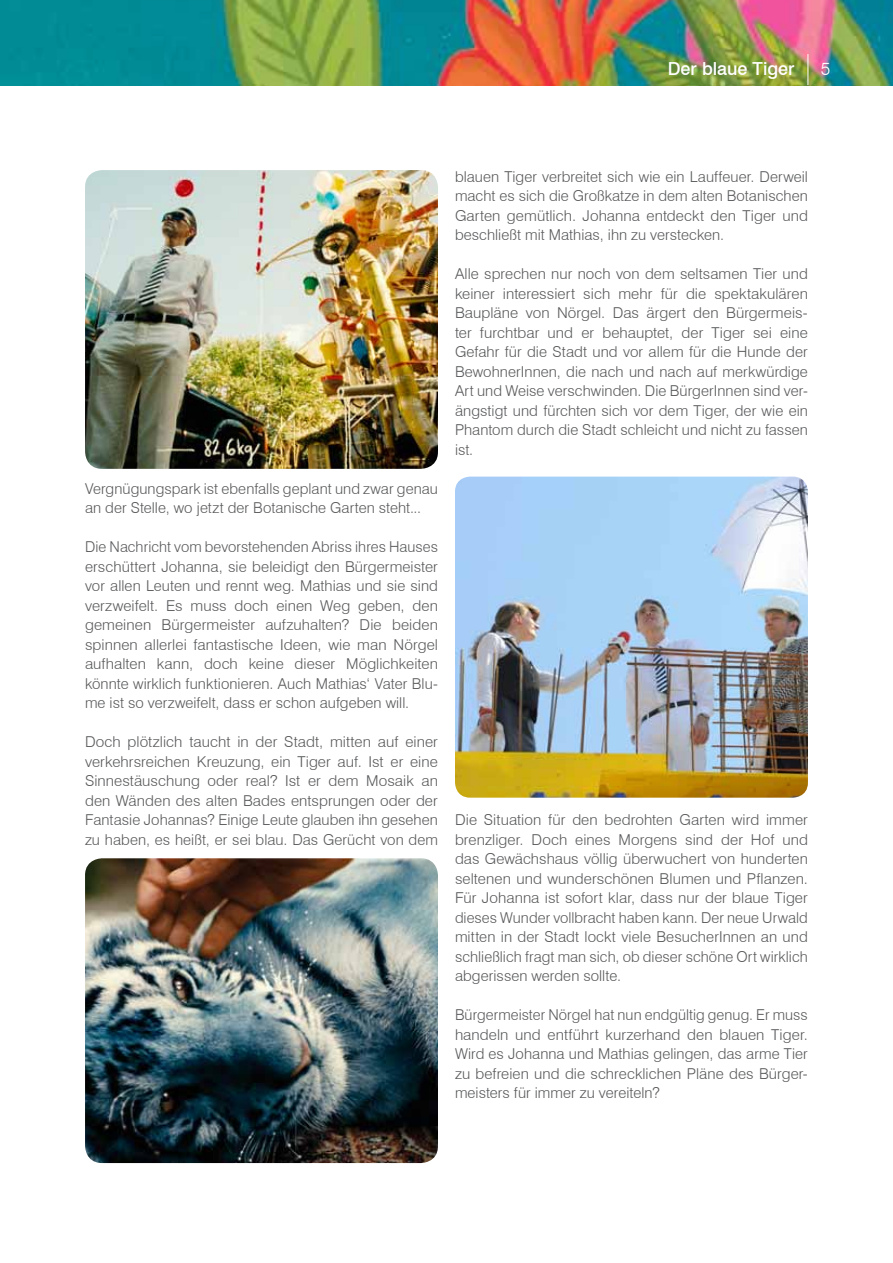
<style>
.page{position:relative;width:893px;height:1263px;background:#fff}
.page>*{position:absolute;margin:0;border:0;box-sizing:border-box;transform-origin:0 0}
.t1{font:500 18px "Swiss 721 BT";color:#fff}
.t2{font:300 18px "Swiss 721 BT";color:#fff}
.t3{font:300 15px/19.5px "Swiss 721 BT";letter-spacing:.005em;color:#58595b;text-align:justify}
</style>
<div class="page">
<img style="left:0;top:0;width:893px;height:85px">
<hr style="left:807px;top:54px;width:1px;height:31px;background:#fff">
<img style="left:85px;top:858px;width:353px;height:305px">
<img style="left:455px;top:477px;width:353px;height:321px">
<img style="left:85px;top:170px;width:353px;height:299px">
<p class="t1" style="left:668px;top:58px;width:128px">Der blaue Tiger</p>
<p class="t2" style="left:821px;top:58px;width:11px">5</p>
<p class="t3" style="left:85px;top:478px;width:354px">Vergnügungspark ist ebenfalls geplant und zwar genau an der Stelle, wo jetzt der Botanische Garten steht...</p>
<p class="t3" style="left:85px;top:537px;width:354px">Die Nachricht vom bevorstehenden Abriss ihres Hauses erschüttert Johanna, sie beleidigt den Bürgermeister vor allen Leuten und rennt weg. Mathias und sie sind verzweifelt. Es muss doch einen Weg geben, den gemeinen Bürgermeister aufzuhalten? Die beiden spinnen allerlei fantastische Ideen, wie man Nörgel aufhalten kann, doch keine dieser Möglichkeiten könnte wirklich funktionieren. Auch Mathias‘ Vater Blu&shy;me ist so verzweifelt, dass er schon aufgeben will.</p>
<p class="t3" style="left:85px;top:732px;width:354px">Doch plötzlich taucht in der Stadt, mitten auf einer verkehrsreichen Kreuzung, ein Tiger auf. Ist er eine Sinnestäuschung oder real? Ist er dem Mosaik an den Wänden des alten Bades entsprungen oder der Fantasie Johannas? Einige Leute glauben ihn gesehen zu haben, es heißt, er sei blau. Das Gerücht von dem</p>
<p class="t3" style="left:455px;top:166px;width:354px">blauen Tiger verbreitet sich wie ein Lauffeuer. Derweil macht es sich die Großkatze in dem alten Botanischen Garten gemütlich. Johanna entdeckt den Tiger und beschließt mit Mathias, ihn zu verstecken.</p>
<p class="t3" style="left:455px;top:264px;width:354px">Alle sprechen nur noch von dem seltsamen Tier und keiner interessiert sich mehr für die spektakulären Baupläne von Nörgel. Das ärgert den Bürgermeis&shy;ter furchtbar und er behauptet, der Tiger sei eine Gefahr für die Stadt und vor allem für die Hunde der BewohnerInnen, die nach und nach auf merkwürdige Art und Weise verschwinden. Die BürgerInnen sind ver&shy;ängstigt und fürchten sich vor dem Tiger, der wie ein Phantom durch die Stadt schleicht und nicht zu fassen ist.</p>
<p class="t3" style="left:455px;top:810px;width:354px">Die Situation für den bedrohten Garten wird immer brenzliger. Doch eines Morgens sind der Hof und das Gewächshaus völlig überwuchert von hunderten seltenen und wunderschönen Blumen und Pflanzen.<br>Für Johanna ist sofort klar, dass nur der blaue Tiger dieses Wunder vollbracht haben kann. Der neue Urwald mitten in der Stadt lockt viele BesucherInnen an und schließlich fragt man sich, ob dieser schöne Ort wirklich abgerissen werden sollte.</p>
<p class="t3" style="left:455px;top:1005px;width:354px">Bürgermeister Nörgel hat nun endgültig genug. Er muss handeln und entführt kurzerhand den blauen Tiger.<br>Wird es Johanna und Mathias gelingen, das arme Tier zu befreien und die schrecklichen Pläne des Bürger&shy;meisters für immer zu vereiteln?</p>
</div>
